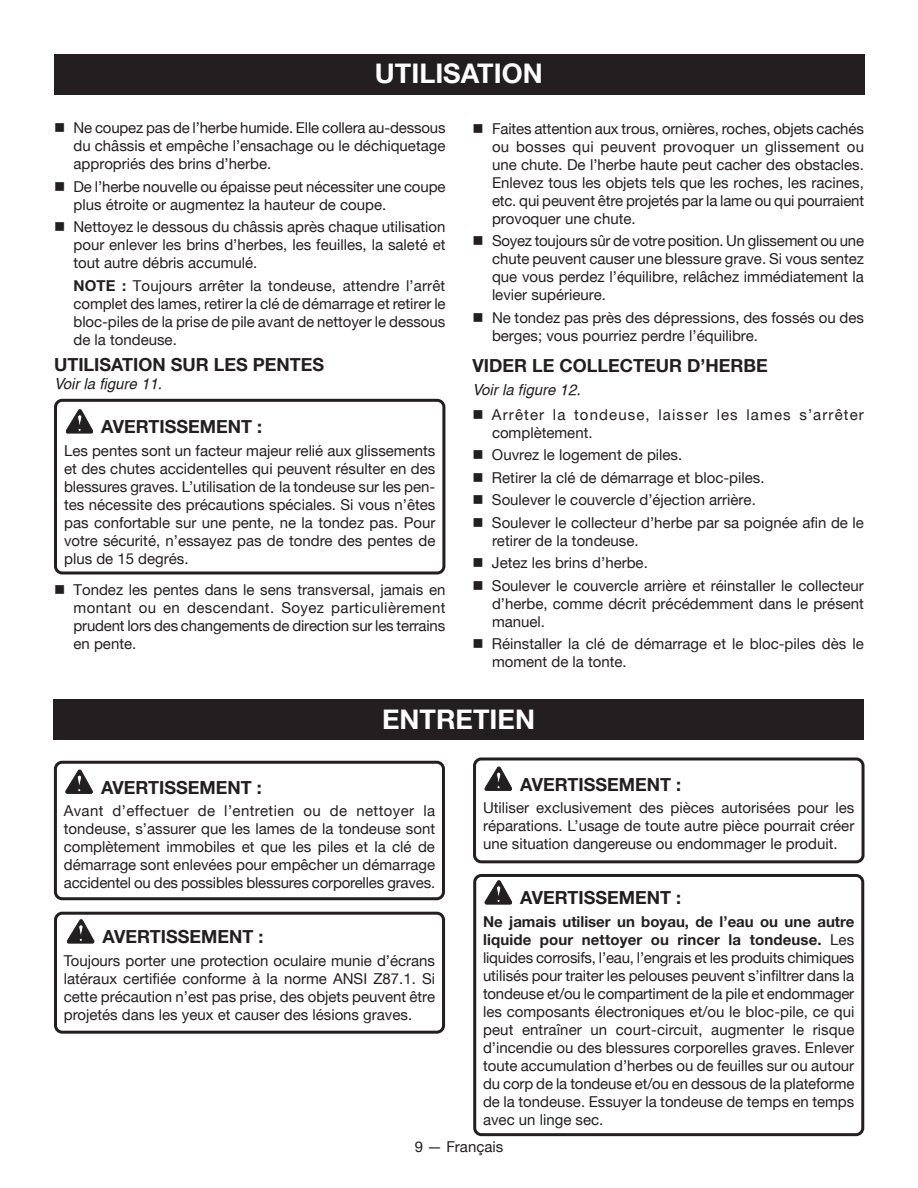
<style>
.page{position:relative;width:918px;height:1188px;background:#fff}
.page>*{position:absolute;margin:0;border:0;box-sizing:border-box;transform-origin:0 0}
.HEADING{font:700 27px "Helvetica Neue";color:#fff}
.Warning{font:700 18px "Helvetica Neue";color:#231f20}
.Heading_2_w_no_space{font:700 18px "Helvetica Neue";color:#231f20}
.Heading_2{font:700 18px "Helvetica Neue";color:#231f20}
.bullets{font:15px/18px "Helvetica Neue";color:#231f20;text-align:justify}
.Warning_Text{font:15px/18px "Helvetica Neue";color:#231f20;text-align:justify}
.bullets-2{font:15px/18px "Helvetica Neue";letter-spacing:.075em;color:#231f20}
.See_figure{font:italic 15px "Helvetica";color:#231f20}
.Heading_2_w_no_space-2{font:italic 15px "Helvetica";color:#231f20}
.s1{font-weight:700}
</style>
<div class="page">
<div style="left:473px;top:758px;width:392px;height:105px;border:3px solid #231f20;border-radius:7px"></div>
<div style="left:54px;top:761px;width:391px;height:139px;border:3px solid #231f20;border-radius:7px"></div>
<div style="left:54px;top:912px;width:391px;height:122px;border:3px solid #231f20;border-radius:7px"></div>
<svg style="left:66px;top:770px;width:27px;height:23px"></svg>
<svg style="left:67px;top:920px;width:27px;height:23px"></svg>
<div style="left:54px;top:699px;width:810px;height:41px;background:#231f20"></div>
<div style="left:54px;top:54px;width:810px;height:41px;background:#231f20"></div>
<svg style="left:66px;top:410px;width:27px;height:23px"></svg>
<div style="left:54px;top:399px;width:391px;height:175px;border:3px solid #231f20;border-radius:7px"></div>
<svg style="left:485px;top:767px;width:27px;height:23px"></svg>
<svg style="left:485px;top:881px;width:27px;height:23px"></svg>
<div style="left:473px;top:874px;width:391px;height:262px;border:3px solid #231f20;border-radius:7px"></div>
<p class="HEADING" style="left:375px;top:57px;width:169px">UTILISATION</p>
<p class="bullets" style="left:74px;top:118px;width:374px;text-indent:-20px">■ Ne coupez pas de l’herbe humide. Elle collera au-dessous du châssis et empêche l’ensachage ou le déchiquetage appropriés des brins d’herbe.</p>
<p class="bullets" style="left:74px;top:177px;width:374px;text-indent:-20px">■ De l’herbe nouvelle ou épaisse peut nécessiter une coupe plus étroite or augmentez la hauteur de coupe.</p>
<p class="bullets" style="left:74px;top:217px;width:374px;text-indent:-20px">■ Nettoyez le dessous du châssis après chaque utilisation pour enlever les brins d’herbes, les feuilles, la saleté et tout autre débris accumulé.</p>
<p class="bullets" style="left:74px;top:276px;width:374px"><span class="s1">NOTE :</span> Toujours arrêter la tondeuse, attendre l’arrêt complet des lames, retirer la clé de démarrage et retirer le bloc-piles de la prise de pile avant de nettoyer le dessous de la tondeuse.</p>
<p class="Heading_2" style="left:54px;top:353px;width:272px">UTILISATION SUR LES PENTES</p>
<p class="See_figure" style="left:54px;top:375px;width:110px">Voir la figure 11.</p>
<p class="Warning" style="left:101px;top:416px;width:162px">AVERTISSEMENT :</p>
<p class="Warning_Text" style="left:64px;top:441px;width:373px">Les pentes sont un facteur majeur relié aux glissements et des chutes accidentelles qui peuvent résulter en des blessures graves. L’utilisation de la tondeuse sur les pen&shy;tes nécessite des précautions spéciales. Si vous n’êtes pas confortable sur une pente, ne la tondez pas. Pour votre sécurité, n’essayez pas de tondre des pentes de plus de 15 degrés.</p>
<p class="bullets" style="left:74px;top:581px;width:374px;text-indent:-20px">■ Tondez les pentes dans le sens transversal, jamais en montant ou en descendant. Soyez particulièrement prudent lors des changements de direction sur les terrains en pente.</p>
<p class="bullets" style="left:492px;top:119px;width:374px;text-indent:-20px">■ Faites attention aux trous, ornières, roches, objets cachés ou bosses qui peuvent provoquer un glissement ou une chute. De l’herbe haute peut cacher des obstacles.<br>Enlevez tous les objets tels que les roches, les racines, etc. qui peuvent être projetés par la lame ou qui pourraient provoquer une chute.</p>
<p class="bullets" style="left:492px;top:232px;width:374px;text-indent:-20px">■ Soyez toujours sûr de votre position. Un glissement ou une chute peuvent causer une blessure grave. Si vous sentez que vous perdez l’équilibre, relâchez immédiatement la levier supérieure.</p>
<p class="bullets" style="left:492px;top:308px;width:374px;text-indent:-20px">■ Ne tondez pas près des dépressions, des fossés ou des berges; vous pourriez perdre l’équilibre.</p>
<p class="Heading_2_w_no_space" style="left:472px;top:355px;width:297px">VIDER LE COLLECTEUR D’HERBE</p>
<p class="Heading_2_w_no_space-2" style="left:472px;top:381px;width:110px">Voir la figure 12.</p>
<p class="bullets-2" style="left:492px;top:405px;width:373px;text-indent:-20px">■ Arrêter la tondeuse, laisser les lames s’arrêter complètement.</p>
<p class="bullets" style="left:472px;top:446px;width:211px">■ Ouvrez le logement de piles.</p>
<p class="bullets" style="left:472px;top:468px;width:294px">■ Retirer la clé de démarrage et bloc-piles.</p>
<p class="bullets" style="left:472px;top:491px;width:285px">■ Soulever le couvercle d’éjection arrière.</p>
<p class="bullets" style="left:492px;top:513px;width:374px;text-indent:-20px">■ Soulever le collecteur d’herbe par sa poignée afin de le retirer de la tondeuse.</p>
<p class="bullets" style="left:472px;top:554px;width:177px">■ Jetez les brins d’herbe.</p>
<p class="bullets" style="left:492px;top:576px;width:373px;text-indent:-20px">■ Soulever le couvercle arrière et réinstaller le collecteur d’herbe, comme décrit précédemment dans le présent manuel.</p>
<p class="bullets" style="left:492px;top:635px;width:374px;text-indent:-20px">■ Réinstaller la clé de démarrage et le bloc-piles dès le moment de la tonte.</p>
<p class="HEADING" style="left:382px;top:703px;width:154px">ENTRETIEN</p>
<p class="Warning" style="left:101px;top:776px;width:162px">AVERTISSEMENT :</p>
<p class="Warning_Text" style="left:64px;top:801px;width:373px">Avant d’effectuer de l’entretien ou de nettoyer la tondeuse, s’assurer que les lames de la tondeuse sont complètement immobiles et que les piles et la clé de démarrage sont enlevées pour empêcher un démarrage accidentel ou des possibles blessures corporelles graves.</p>
<p class="Warning" style="left:103px;top:926px;width:162px">AVERTISSEMENT :</p>
<p class="Warning_Text" style="left:64px;top:951px;width:373px">Toujours porter une protection oculaire munie d’écrans latéraux certifiée conforme à la norme ANSI Z87.1. Si cette précaution n’est pas prise, des objets peuvent être projetés dans les yeux et causer des lésions graves.</p>
<p class="Warning" style="left:520px;top:773px;width:162px">AVERTISSEMENT :</p>
<p class="Warning_Text" style="left:483px;top:798px;width:373px">Utiliser exclusivement des pièces autorisées pour les réparations. L’usage de toute autre pièce pourrait créer une situation dangereuse ou endommager le produit.</p>
<p class="Warning" style="left:520px;top:887px;width:162px">AVERTISSEMENT :</p>
<p class="Warning_Text" style="left:483px;top:912px;width:373px"><span class="s1">Ne jamais utiliser un boyau, de l’eau ou une autre liquide pour nettoyer ou rincer la tondeuse.</span> Les liquides corrosifs, l’eau, l’engrais et les produits chimiques utilisés pour traiter les pelouses peuvent s’infiltrer dans la tondeuse et/ou le compartiment de la pile et endommager les composants électroniques et/ou le bloc-pile, ce qui peut entraîner un court-circuit, augmenter le risque d’incendie ou des blessures corporelles graves. Enlever toute accumulation d’herbes ou de feuilles sur ou autour du corp de la tondeuse et/ou en dessous de la plateforme de la tondeuse. Essuyer la tondeuse de temps en temps avec un linge sec.</p>
<p class="Warning_Text" style="left:415px;top:1138px;width:90px">9 — Français</p>
</div>
